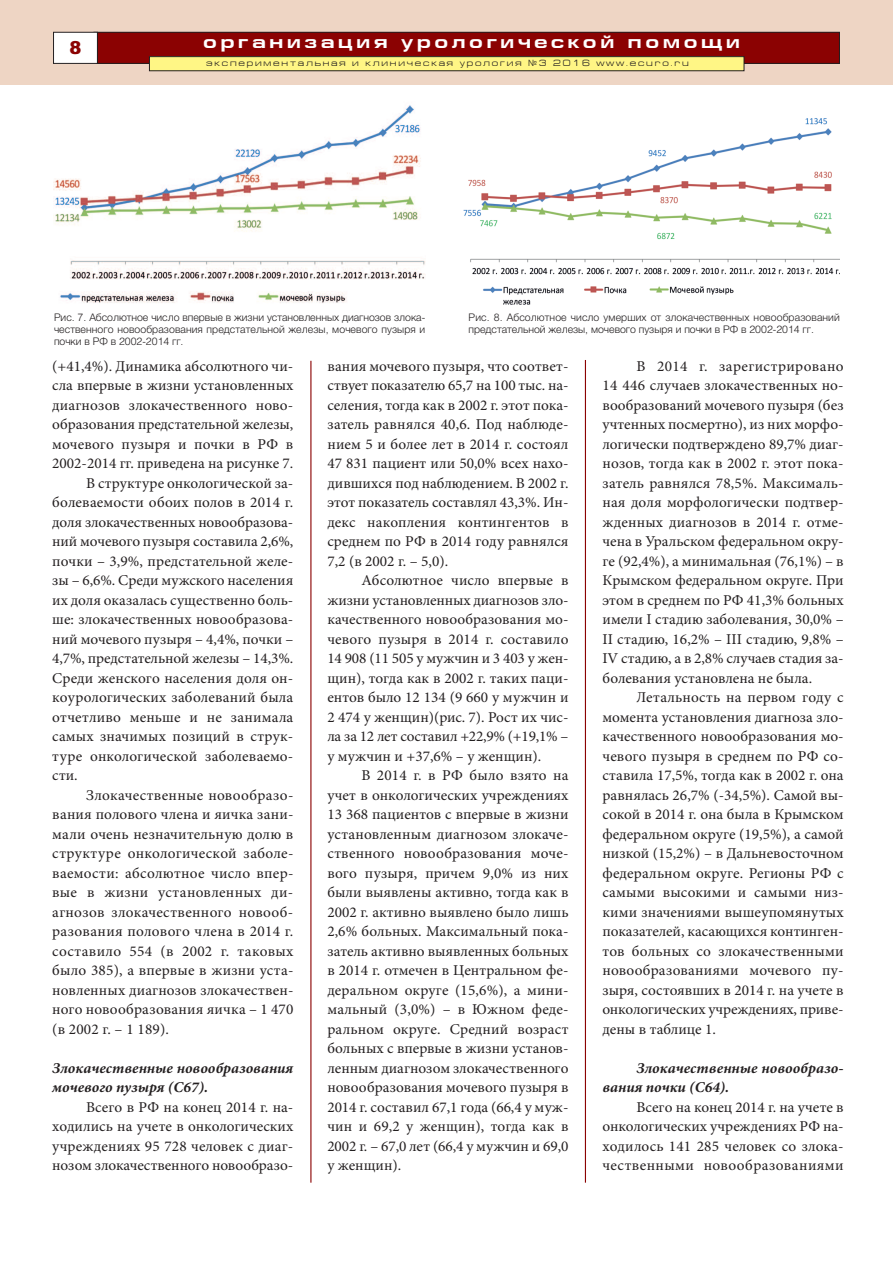
<style>
.page{position:relative;width:893px;height:1263px;background:#fff}
.page>*{position:absolute;margin:0;border:0;box-sizing:border-box;transform-origin:0 0}
.t1{font:700 18px "Europe Ext";letter-spacing:.2em;color:#fff}
.t2{font:900 18px "Arial";color:#8b0202}
.t3{font:15px/19.5px "Minion Pro";letter-spacing:.005em;color:#231f20;text-align:justify}
.t4{font:italic 700 15px/19.5px "Minion Pro";color:#231f20}
.t5{font:300 10.5px/12px "Helvetica";letter-spacing:.01em;color:#231f20;text-align:justify}
.t6{font:9px "Europe Ext Normal";letter-spacing:.2em;color:#231f20}
.s1{font-family:"Helvetica";font-weight:300}
</style>
<div class="page">
<hr style="left:310px;top:361px;width:1px;height:822px;background:#8b0202">
<hr style="left:585px;top:360px;width:1px;height:823px;background:#8b0202">
<div style="left:0;top:0;width:893px;height:85px;background:#eed5c4"></div>
<div style="left:94px;top:32px;width:745px;height:31px;background:#8b0202"></div>
<div style="left:94px;top:32px;width:746px;height:32px;border:1px solid #231f20"></div>
<div style="left:54px;top:32px;width:43px;height:31px;background:#fff"></div>
<div style="left:53px;top:32px;width:45px;height:32px;border:1px solid #231f20"></div>
<div style="left:149px;top:57px;width:595px;height:14px;background:#fff685"></div>
<div style="left:149px;top:56px;width:595px;height:15px;border:1px solid #231f20"></div>
<img style="left:54px;top:105px;width:371px;height:198px">
<img style="left:463px;top:118px;width:377px;height:187px">
<p class="t2" style="left:70px;top:37px;width:14px">8</p>
<p class="t1" style="left:203px;top:31px;width:538px">организация урологической помощи</p>
<p class="t6" style="left:206px;top:58px;width:484px">экспериментальная и клиническая урология <span class="s1">№</span>3 2016 www.ecuro.ru</p>
<p class="t5" style="left:54px;top:310px;width:373px">Рис. 7. Абсолютное число впервые в жизни установленных диагнозов злока&shy;чественного новообразования предстательной железы, мочевого пузыря и почки в РФ в 2002-2014 гг.</p>
<p class="t5" style="left:469px;top:310px;width:373px">Рис. 8. Абсолютное число умерших от злокачественных новообразований предстательной железы, мочевого пузыря и почки в РФ в 2002-2014 гг.</p>
<p class="t3" style="left:52px;top:358px;width:243px">(+41,4%). Динамика абсолютного чи-</p>
<p class="t3" style="left:52px;top:377px;width:243px">сла впервые в жизни установленных</p>
<p class="t3" style="left:52px;top:397px;width:243px">диагнозов злокачественного ново-</p>
<p class="t3" style="left:52px;top:416px;width:243px">образования предстательной железы,</p>
<p class="t3" style="left:52px;top:436px;width:243px">мочевого пузыря и почки в РФ в</p>
<p class="t3" style="left:52px;top:455px;width:243px">2002-2014 гг. приведена на рисунке 7.</p>
<p class="t3" style="left:86px;top:475px;width:209px">В структуре онкологической за-</p>
<p class="t3" style="left:52px;top:494px;width:243px">болеваемости обоих полов в 2014 г.</p>
<p class="t3" style="left:52px;top:514px;width:243px">доля злокачественных новообразова-</p>
<p class="t3" style="left:52px;top:533px;width:243px">ний мочевого пузыря составила 2,6%,</p>
<p class="t3" style="left:52px;top:553px;width:243px">почки – 3,9%, предстательной желе-</p>
<p class="t3" style="left:52px;top:572px;width:243px">зы – 6,6%. Среди мужского населения</p>
<p class="t3" style="left:52px;top:592px;width:243px">их доля оказалась существенно боль-</p>
<p class="t3" style="left:52px;top:611px;width:243px">ше: злокачественных новообразова-</p>
<p class="t3" style="left:52px;top:631px;width:243px">ний мочевого пузыря – 4,4%, почки –</p>
<p class="t3" style="left:52px;top:650px;width:243px">4,7%, предстательной железы – 14,3%.</p>
<p class="t3" style="left:52px;top:670px;width:243px">Среди женского населения доля он-</p>
<p class="t3" style="left:52px;top:689px;width:243px">коурологических заболеваний была</p>
<p class="t3" style="left:52px;top:709px;width:243px">отчетливо меньше и не занимала</p>
<p class="t3" style="left:52px;top:728px;width:243px">самых значимых позиций в струк-</p>
<p class="t3" style="left:52px;top:748px;width:243px">туре онкологической заболеваемо-</p>
<p class="t3" style="left:52px;top:767px;width:27px">сти.</p>
<p class="t3" style="left:86px;top:787px;width:209px">Злокачественные новообразо-</p>
<p class="t3" style="left:52px;top:806px;width:243px">вания полового члена и яичка зани-</p>
<p class="t3" style="left:52px;top:826px;width:243px">мали очень незначительную долю в</p>
<p class="t3" style="left:52px;top:845px;width:243px">структуре онкологической заболе-</p>
<p class="t3" style="left:52px;top:865px;width:243px">ваемости: абсолютное число впер-</p>
<p class="t3" style="left:52px;top:884px;width:243px">вые в жизни установленных ди-</p>
<p class="t3" style="left:52px;top:904px;width:243px">агнозов злокачественного новооб-</p>
<p class="t3" style="left:52px;top:923px;width:243px">разования полового члена в 2014 г.</p>
<p class="t3" style="left:52px;top:943px;width:243px">составило 554 (в 2002 г. таковых</p>
<p class="t3" style="left:52px;top:962px;width:243px">было 385), а впервые в жизни уста-</p>
<p class="t3" style="left:52px;top:982px;width:243px">новленных диагнозов злокачествен-</p>
<p class="t3" style="left:52px;top:1001px;width:243px">ного новообразования яичка – 1 470</p>
<p class="t3" style="left:52px;top:1021px;width:118px">(в 2002 г. – 1 189).</p>
<p class="t4" style="left:52px;top:1060px;width:243px">Злокачественные новообразования мочевого пузыря (C67).</p>
<p class="t3" style="left:52px;top:1099px;width:243px;text-indent:34px">Всего в РФ на конец 2014 г. на&shy;ходились на учете в онкологических учреждениях 95 728 человек с диаг&shy;нозом злокачественного новообразо-</p>
<p class="t3" style="left:327px;top:358px;width:243px">вания мочевого пузыря, что соответ&shy;ствует показателю 65,7 на 100 тыс. на&shy;селения, тогда как в 2002 г. этот пока&shy;затель равнялся 40,6. Под наблюде&shy;нием 5 и более лет в 2014 г. состоял 47 831 пациент или 50,0% всех нахо&shy;дившихся под наблюдением. В 2002 г. этот показатель составлял 43,3%. Ин&shy;декс накопления контингентов в среднем по РФ в 2014 году равнялся 7,2 (в 2002 г. – 5,0).</p>
<p class="t3" style="left:327px;top:572px;width:243px;text-indent:34px">Абсолютное число впервые в жизни установленных диагнозов зло&shy;качественного новообразования мо&shy;чевого пузыря в 2014 г. составило 14 908 (11 505 у мужчин и 3 403 у жен&shy;щин), тогда как в 2002 г. таких паци&shy;ентов было 12 134 (9 660 у мужчин и 2 474 у женщин)(рис. 7). Рост их чис&shy;ла за 12 лет составил +22,9% (+19,1% – у мужчин и +37,6% – у женщин).</p>
<p class="t3" style="left:327px;top:767px;width:243px;text-indent:34px">В 2014 г. в РФ было взято на учет в онкологических учреждениях 13 368 пациентов с впервые в жизни установленным диагнозом злокаче&shy;ственного новообразования моче&shy;вого пузыря, причем 9,0% из них были выявлены активно, тогда как в 2002 г. активно выявлено было лишь 2,6% больных. Максимальный пока&shy;затель активно выявленных больных в 2014 г. отмечен в Центральном фе&shy;деральном округе (15,6%), а мини&shy;мальный (3,0%) – в Южном феде&shy;ральном округе. Средний возраст больных с впервые в жизни установ&shy;ленным диагнозом злокачественного новообразования мочевого пузыря в 2014 г. составил 67,1 года (66,4 у муж&shy;чин и 69,2 у женщин), тогда как в 2002 г. – 67,0 лет (66,4 у мужчин и 69,0 у женщин).</p>
<p class="t3" style="left:602px;top:358px;width:243px;text-indent:34px">В 2014 г. зарегистрировано 14 446 случаев злокачественных но&shy;вообразований мочевого пузыря (без учтенных посмертно), из них морфо&shy;логически подтверждено 89,7% диаг&shy;нозов, тогда как в 2002 г. этот пока&shy;затель равнялся 78,5%. Максималь&shy;ная доля морфологически подтвер&shy;жденных диагнозов в 2014 г. отме&shy;чена в Уральском федеральном окру&shy;ге (92,4%), а минимальная (76,1%) – в Крымском федеральном округе. При этом в среднем по РФ 41,3% больных имели I стадию заболевания, 30,0% – II стадию, 16,2% – III стадию, 9,8% – IV стадию, а в 2,8% случаев стадия за&shy;болевания установлена не была.</p>
<p class="t3" style="left:602px;top:689px;width:243px;text-indent:34px">Летальность на первом году с момента установления диагноза зло&shy;качественного новообразования мо&shy;чевого пузыря в среднем по РФ со&shy;ставила 17,5%, тогда как в 2002 г. она равнялась 26,7% (-34,5%). Самой вы&shy;сокой в 2014 г. она была в Крымском федеральном округе (19,5%), а самой низкой (15,2%) – в Дальневосточном федеральном округе. Регионы РФ с самыми высокими и самыми низ&shy;кими значениями вышеупомянутых показателей, касающихся континген&shy;тов больных со злокачественными новообразованиями мочевого пу&shy;зыря, состоявших в 2014 г. на учете в онкологических учреждениях, приве&shy;дены в таблице 1.</p>
<p class="t4" style="left:602px;top:1060px;width:243px;text-indent:34px">Злокачественные новообразо&shy;вания почки (C64).</p>
<p class="t3" style="left:602px;top:1099px;width:243px;text-indent:34px">Всего на конец 2014 г. на учете в онкологических учреждениях РФ на&shy;ходилось 141 285 человек со злока&shy;чественными новообразованиями</p>
</div>
